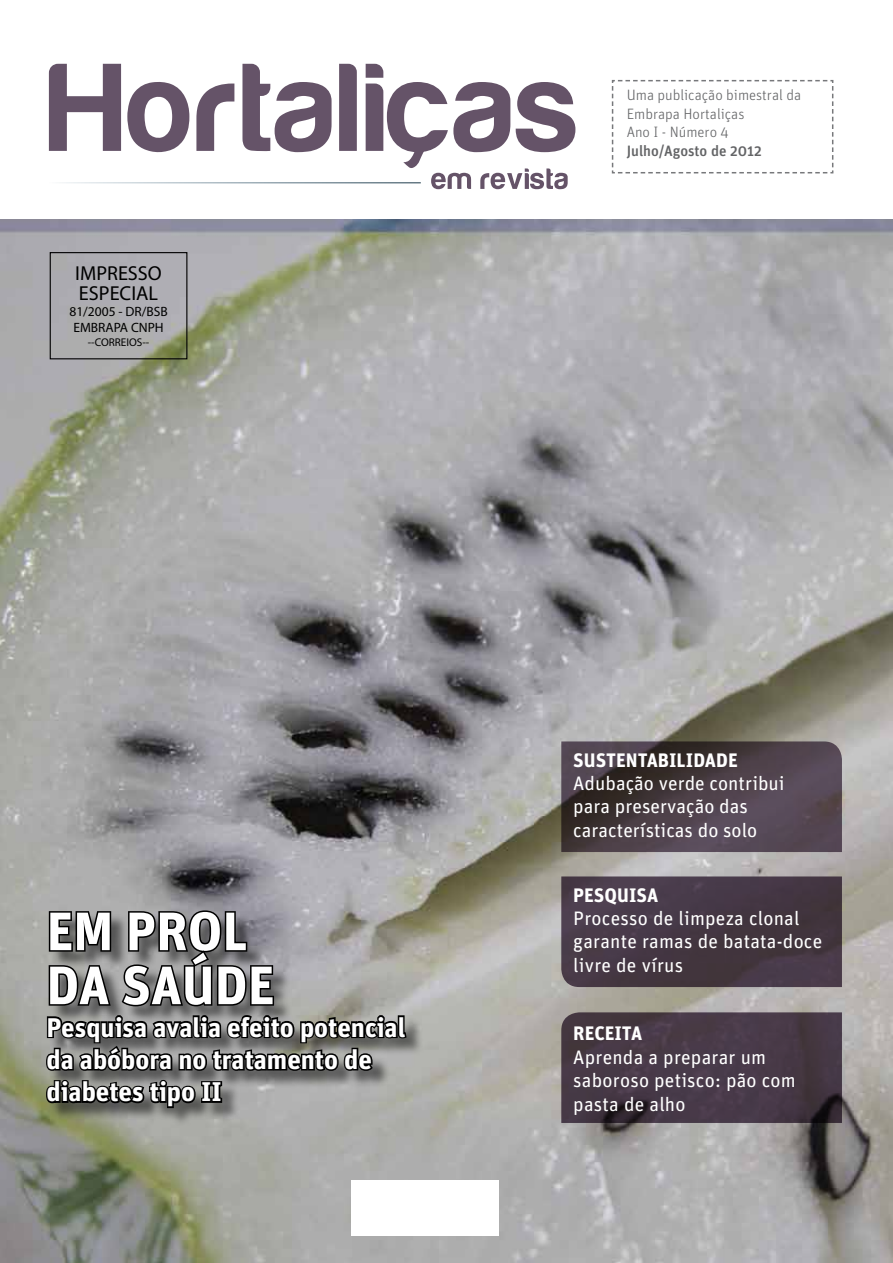
<style>
.page{position:relative;width:893px;height:1263px;background:#fff}
.page>*{position:absolute;margin:0;border:0;box-sizing:border-box;transform-origin:0 0}
.t1{font:700 54px/54px "Unit Pro";color:#fff}
.t2{font:700 27px/32.4px "Unit Pro";color:#fff}
.t3{font:20.25px/20.2px "Myriad Pro";color:#000}
.t4{font:19.5px/23.4px "Unit Pro";letter-spacing:.01em;color:#fff}
.t5{font:700 19.5px "Unit Pro";color:#fff}
.t6{font:300 15px/18.8px "Unit Pro";color:#636466}
.t7{font:500 15px "Unit Pro";color:#636466}
.t8{font:13.5px/16.2px "Myriad Pro";color:#000}
.t9{font:11.25px "Myriad Pro";color:#000}
</style>
<div class="page">
<svg style="left:49px;top:64px;width:72px;height:87px"></svg>
<svg style="left:127px;top:82px;width:62px;height:71px"></svg>
<svg style="left:196px;top:84px;width:38px;height:67px"></svg>
<svg style="left:242px;top:64px;width:90px;height:88px"></svg>
<svg style="left:339px;top:64px;width:18px;height:87px;background:#68576b"></svg>
<svg style="left:366px;top:64px;width:209px;height:125px"></svg>
<img style="left:0;top:220px;width:893px;height:1043px">
<svg style="left:611px;top:79px;width:223px;height:95px"></svg>
<div style="left:49px;top:913px;width:375px;height:213px;background:#000;opacity:.51"></div>
<svg style="left:45px;top:878px;width:363px;height:231px;background:#717171"></svg>
<svg style="left:561px;top:741px;width:281px;height:111px;background:#4b3f46"></svg>
<svg style="left:561px;top:876px;width:281px;height:111px;background:#463945"></svg>
<svg style="left:561px;top:1012px;width:281px;height:111px;background:#453844"></svg>
<div style="left:50px;top:252px;width:137px;height:107px;border:1px solid #000"></div>
<p class="t3" style="left:75px;top:262px;width:88px">IMPRESSO<br>ESPECIAL</p>
<p class="t8" style="left:69px;top:303px;width:100px">81/2005 - DR/BSB<br>EMBRAPA CNPH</p>
<p class="t9" style="left:88px;top:335px;width:63px">--CORREIOS--</p>
<p class="t3" style="left:80px;top:310px;width:88px">IMPRESSO<br>ESPECIAL</p>
<h1 class="t1" style="left:46px;top:903px;width:229px">EM PROL<br>DA SAÚDE</h1>
<h2 class="t2" style="left:46px;top:1010px;width:360px">Pesquisa avalia efeito potencial da abóbora no tratamento de diabetes tipo II</h2>
<p class="t6" style="left:627px;top:85px;width:176px">Uma publicação bimestral da<br>Embrapa Hortaliças<br>Ano I - Número 4</p>
<p class="t7" style="left:627px;top:141px;width:137px">Julho/Agosto de 2012</p>
<p class="t5" style="left:573px;top:747px;width:166px">SUSTENTABILIDADE</p>
<p class="t4" style="left:573px;top:771px;width:213px">Adubação verde contribui para preservação das características do solo</p>
<p class="t5" style="left:573px;top:882px;width:86px">PESQUISA</p>
<p class="t4" style="left:573px;top:906px;width:251px">Processo de limpeza clonal garante ramas de batata-doce livre de vírus</p>
<p class="t5" style="left:573px;top:1021px;width:70px">RECEITA</p>
<p class="t4" style="left:573px;top:1045px;width:224px">Aprenda a preparar um saboroso petisco: pão com pasta de alho</p>
</div>
